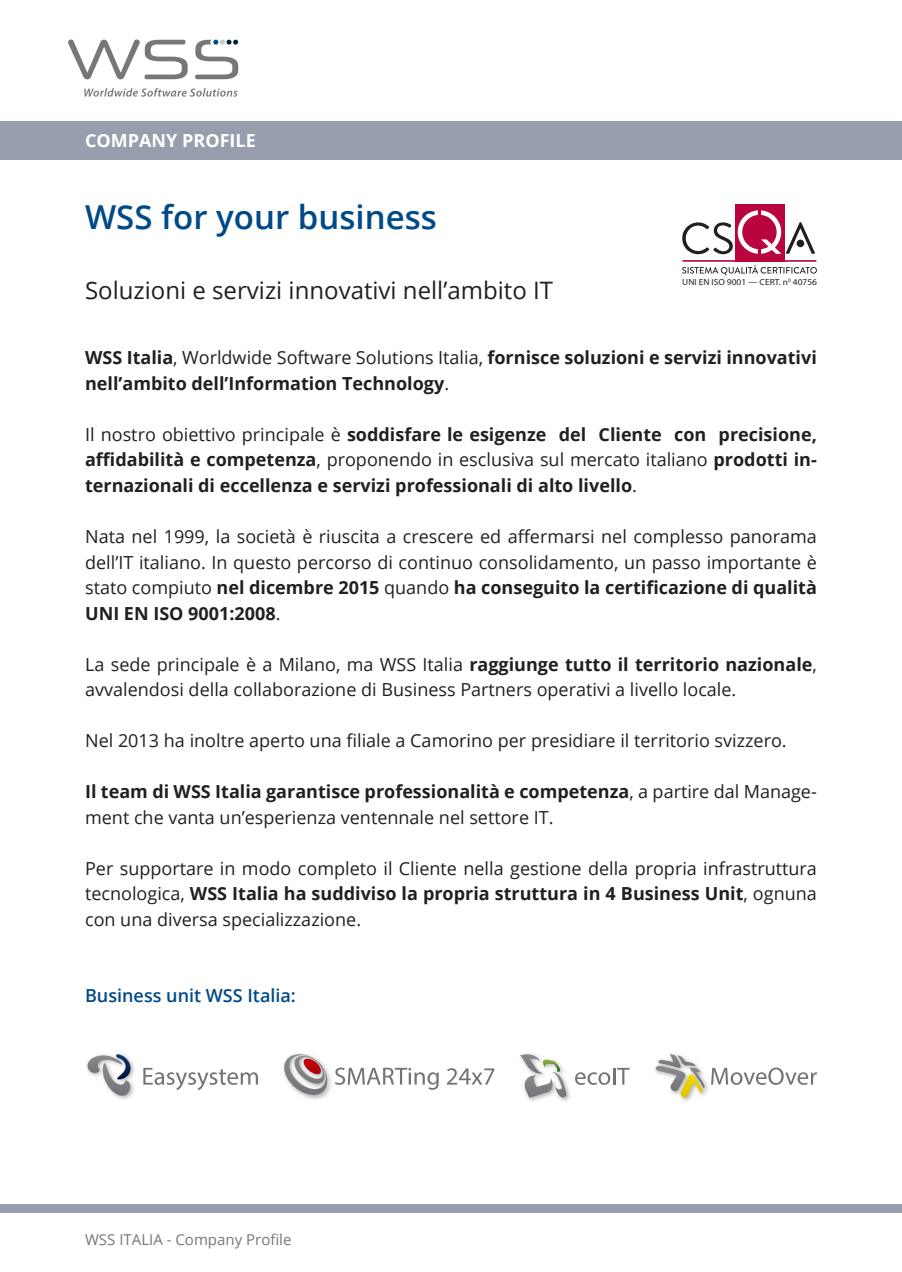
<style>
.page{position:relative;width:902px;height:1272px;background:#fff}
.page>*{position:absolute;margin:0;border:0;box-sizing:border-box;transform-origin:0 0}
.t1{font:600 33px "Open Sans";color:#004a87}
.t2{font:24px "Open Sans";color:#231f20}
.t3{font:18px/25.5px "Open Sans";color:#231f20;text-align:justify}
.t4{font:700 18px/25.5px "Open Sans";color:#231f20}
.t5{font:600 18px "Open Sans";color:#004a87}
.t6{font:700 18px "Open Sans";color:#fff}
.t7{font:15px "Open Sans";color:#77777a}
.t8{font:8.85px "Myriad Pro";color:#231f20;scale:1.05 1}
.s1{font-weight:400}
.s2{font-weight:700}
</style>
<div class="page">
<svg style="left:68px;top:39px;width:120px;height:40px"></svg>
<svg style="left:195px;top:40px;width:43px;height:39px"></svg>
<svg style="left:84px;top:88px;width:153px;height:9px"></svg>
<div style="left:0;top:121px;width:901px;height:38px;background:#979ead"></div>
<div style="left:0;top:1203px;width:901px;height:9px;background:#979ead"></div>
<svg style="left:143px;top:1067px;width:115px;height:23px"></svg>
<img style="left:86px;top:1059px;width:49px;height:40px">
<svg style="left:88px;top:1054px;width:42px;height:42px"></svg>
<svg style="left:335px;top:1067px;width:103px;height:22px"></svg>
<svg style="left:447px;top:1068px;width:47px;height:16px"></svg>
<img style="left:283px;top:1067px;width:49px;height:33px">
<svg style="left:284px;top:1054px;width:44px;height:41px"></svg>
<svg style="left:711px;top:1067px;width:105px;height:17px"></svg>
<img style="left:680px;top:1079px;width:28px;height:22px">
<svg style="left:655px;top:1054px;width:49px;height:43px"></svg>
<svg style="left:575px;top:1067px;width:54px;height:17px"></svg>
<img style="left:525px;top:1053px;width:45px;height:48px">
<svg style="left:520px;top:1054px;width:46px;height:44px"></svg>
<svg style="left:682px;top:265px;width:134px;height:10px"></svg>
<hr style="left:683px;top:260px;width:132px;height:2px;background:#b9053d">
<div style="left:734px;top:204px;width:50px;height:58px;background:#b9053d"></div>
<svg style="left:682px;top:210px;width:133px;height:44px"></svg>
<p class="t6" style="left:85px;top:128px;width:172px">COMPANY PROFILE</p>
<p class="t1" style="left:85px;top:195px;width:353px">WSS for your business</p>
<p class="t2" style="left:85px;top:274px;width:469px">Soluzioni e servizi innovativi nell’ambito IT</p>
<p class="t8" style="left:682px;top:276px;width:130px">UNI EN ISO 9001 — CERT. n<sup>0</sup> 40756</p>
<p class="t4" style="left:85px;top:345px;width:733px">WSS Italia<span class="s1">, Worldwide Software Solutions Italia,</span> fornisce soluzioni e servizi innovativi nell’ambito dell’Information Technology<span class="s1">.</span></p>
<p class="t4" style="left:85px;top:421px;width:733px;text-align:justify"><span class="s1">Il nostro obiettivo principale è</span> soddisfare le esigenze del Cliente con precisione, affidabilità e competenza<span class="s1">, proponendo in esclusiva sul mercato italiano</span> prodotti in&shy;ternazionali di eccellenza e servizi professionali di alto livello<span class="s1">.</span></p>
<p class="t3" style="left:85px;top:523px;width:733px">Nata nel 1999, la società è riuscita a crescere ed affermarsi nel complesso panorama dell’IT italiano. In questo percorso di continuo consolidamento, un passo importante è stato compiuto <span class="s2">nel dicembre 2015</span> quando <span class="s2">ha conseguito la certificazione di qualità UNI EN ISO 9001:2008</span>.</p>
<p class="t3" style="left:85px;top:651px;width:733px">La sede principale è a Milano, ma WSS Italia <span class="s2">raggiunge tutto il territorio nazionale</span>, avvalendosi della collaborazione di Business Partners operativi a livello locale.</p>
<p class="t3" style="left:85px;top:727px;width:703px">Nel 2013 ha inoltre aperto una filiale a Camorino per presidiare il territorio svizzero.</p>
<p class="t3" style="left:85px;top:778px;width:733px"><span class="s2">Il team di WSS Italia garantisce professionalità e competenza</span>, a partire dal Manage&shy;ment che vanta un’esperienza ventennale nel settore IT.</p>
<p class="t3" style="left:85px;top:855px;width:733px">Per supportare in modo completo il Cliente nella gestione della propria infrastruttura tecnologica, <span class="s2">WSS Italia ha suddiviso la propria struttura in 4 Business Unit</span>, ognuna con una diversa specializzazione.</p>
<p class="t5" style="left:85px;top:983px;width:212px">Business unit WSS Italia:</p>
<p class="t7" style="left:85px;top:1229px;width:208px">WSS ITALIA - Company Profile</p>
</div>
